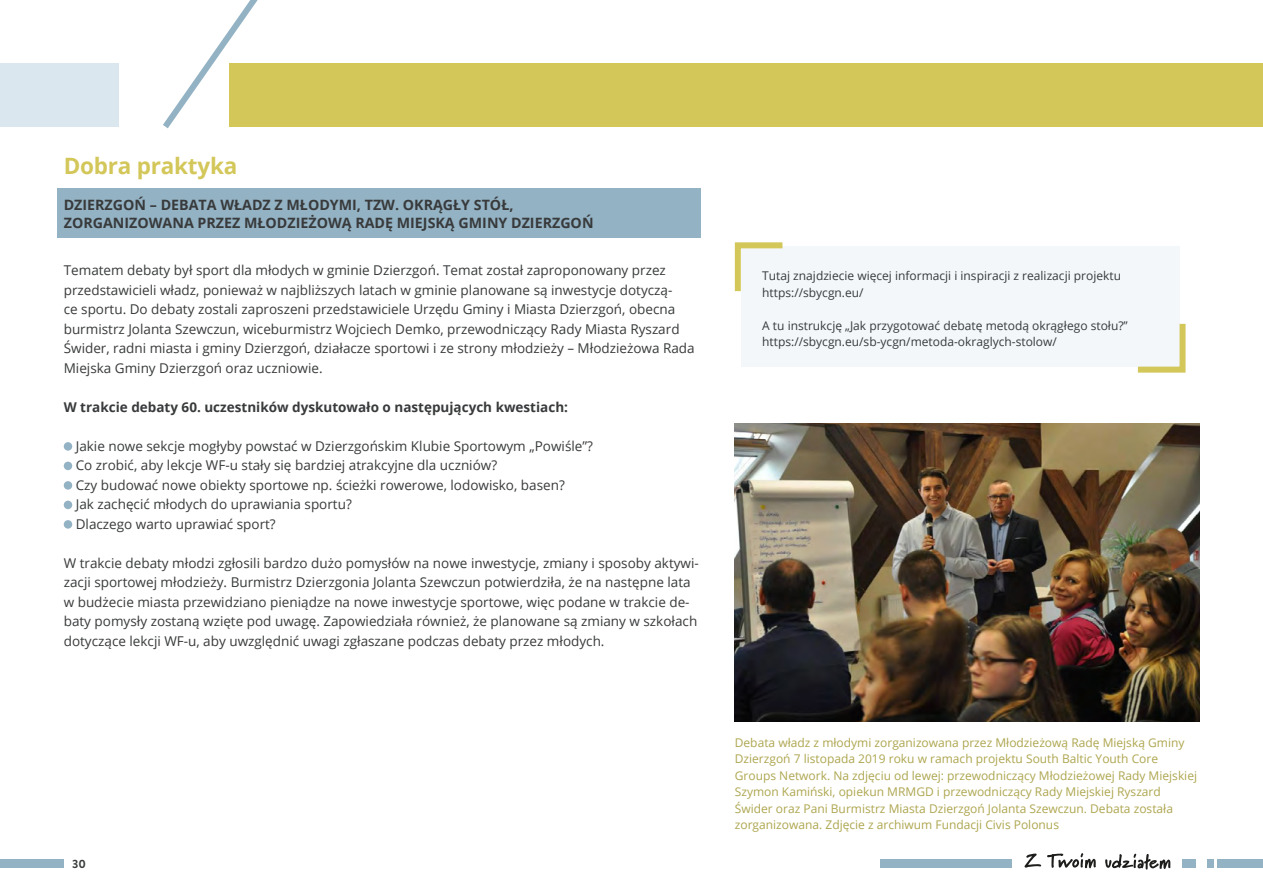
<style>
.page{position:relative;width:1263px;height:893px;background:#fff}
.page>*{position:absolute;margin:0;border:0;box-sizing:border-box;transform-origin:0 0}
.t1{font:700 22.5px "Open Sans";letter-spacing:-.01em;color:#d3c75a}
.t2{font:700 14.25px/18px "Open Sans";color:#383a3b}
.t3{font:13.5px/19.5px "Open Sans";color:#383a3b}
.t4{font:700 13.5px "Open Sans";color:#383a3b}
.t5{font:12px/16.5px "Open Sans";color:#aea64f}
.t6{font:12px/16.5px "Open Sans";color:#383a3b}
.t7{font:700 12px "Brandon Grotesque";color:#383a3b}
</style>
<div class="page">
<svg style="left:1024px;top:853px;width:17px;height:15px"></svg>
<svg style="left:1047px;top:853px;width:49px;height:15px"></svg>
<svg style="left:1105px;top:854px;width:65px;height:15px"></svg>
<div style="left:881px;top:860px;width:131px;height:8px;background:#93b2c4"></div>
<div style="left:0;top:860px;width:64px;height:8px;background:#93b2c4"></div>
<div style="left:1207px;top:860px;width:7px;height:8px;background:#93b2c4"></div>
<div style="left:1183px;top:860px;width:13px;height:8px;background:#93b2c4"></div>
<div style="left:1217px;top:860px;width:46px;height:8px;background:#93b2c4"></div>
<div style="left:229px;top:64px;width:1034px;height:63px;background:#d3c75a"></div>
<svg style="left:163px;top:0;width:144px;height:129px"></svg>
<div style="left:64px;top:442px;width:8px;height:9px;background:#93b2c4;border-radius:50%"></div>
<div style="left:64px;top:462px;width:8px;height:8px;background:#93b2c4;border-radius:50%"></div>
<div style="left:64px;top:481px;width:8px;height:9px;background:#93b2c4;border-radius:50%"></div>
<div style="left:64px;top:501px;width:8px;height:8px;background:#93b2c4;border-radius:50%"></div>
<div style="left:64px;top:520px;width:8px;height:9px;background:#93b2c4;border-radius:50%"></div>
<img style="left:735px;top:423px;width:464px;height:298px">
<div style="left:57px;top:188px;width:643px;height:50px;background:#93b2c4"></div>
<div style="left:0;top:64px;width:119px;height:63px;background:#dbe7ee"></div>
<div style="left:741px;top:246px;width:439px;height:121px;background:#f3f7fa"></div>
<svg style="left:1137px;top:323px;width:49px;height:50px"></svg>
<svg style="left:734px;top:242px;width:49px;height:50px"></svg>
<h1 class="t1" style="left:64px;top:150px;width:175px">Dobra praktyka</h1>
<p class="t2" style="left:64px;top:196px;width:531px">DZIERZGOŃ – DEBATA WŁADZ Z MŁODYMI, TZW. OKRĄGŁY STÓŁ,<br>ZORGANIZOWANA PRZEZ MŁODZIEŻOWĄ RADĘ MIEJSKĄ GMINY DZIERZGOŃ</p>
<p class="t3" style="left:64px;top:260px;width:632px">Tematem debaty był sport dla młodych w gminie Dzierzgoń. Temat został zaproponowany przez przedstawicieli władz, ponieważ w najbliższych latach w gminie planowane są inwestycje dotyczą-<br>ce sportu. Do debaty zostali zaproszeni przedstawiciele Urzędu Gminy i Miasta Dzierzgoń, obecna burmistrz Jolanta Szewczun, wiceburmistrz Wojciech Demko, przewodniczący Rady Miasta Ryszard Świder, radni miasta i gminy Dzierzgoń, działacze sportowi i ze strony młodzieży – Młodzieżowa Rada Miejska Gminy Dzierzgoń oraz uczniowie.</p>
<p class="t4" style="left:64px;top:397px;width:506px">W trakcie debaty 60. uczestników dyskutowało o następujących kwestiach:</p>
<p class="t3" style="left:76px;top:436px;width:519px">Jakie nowe sekcje mogłyby powstać w Dzierzgońskim Klubie Sportowym „Powiśle”?<br>Co zrobić, aby lekcje WF-u stały się bardziej atrakcyjne dla uczniów?<br>Czy budować nowe obiekty sportowe np. ścieżki rowerowe, lodowisko, basen?<br>Jak zachęcić młodych do uprawiania sportu?<br>Dlaczego warto uprawiać sport?</p>
<p class="t3" style="left:64px;top:553px;width:636px">W trakcie debaty młodzi zgłosili bardzo dużo pomysłów na nowe inwestycje, zmiany i sposoby aktywi&shy;zacji sportowej młodzieży. Burmistrz Dzierzgonia Jolanta Szewczun potwierdziła, że na następne lata w budżecie miasta przewidziano pieniądze na nowe inwestycje sportowe, więc podane w trakcie de&shy;baty pomysły zostaną wzięte pod uwagę. Zapowiedziała również, że planowane są zmiany w szkołach dotyczące lekcji WF-u, aby uwzględnić uwagi zgłaszane podczas debaty przez młodych.</p>
<p class="t7" style="left:72px;top:856px;width:15px">30</p>
<p class="t6" style="left:762px;top:268px;width:360px">Tutaj znajdziecie więcej informacji i inspiracji z realizacji projektu https://sbycgn.eu/</p>
<p class="t6" style="left:762px;top:317px;width:367px">A tu instrukcję „Jak przygotować debatę metodą okrągłego stołu?” https://sbycgn.eu/sb-ycgn/metoda-okraglych-stolow/</p>
<p class="t5" style="left:735px;top:734px;width:464px">Debata władz z młodymi zorganizowana przez Młodzieżową Radę Miejską Gminy Dzierzgoń 7 listopada 2019 roku w ramach projektu South Baltic Youth Core Groups Network. Na zdjęciu od lewej: przewodniczący Młodzieżowej Rady Miejskiej Szymon Kamiński, opiekun MRMGD i przewodniczący Rady Miejskiej Ryszard Świder oraz Pani Burmistrz Miasta Dzierzgoń Jolanta Szewczun. Debata została zorganizowana. Zdjęcie z archiwum Fundacji Civis Polonus</p>
</div>
